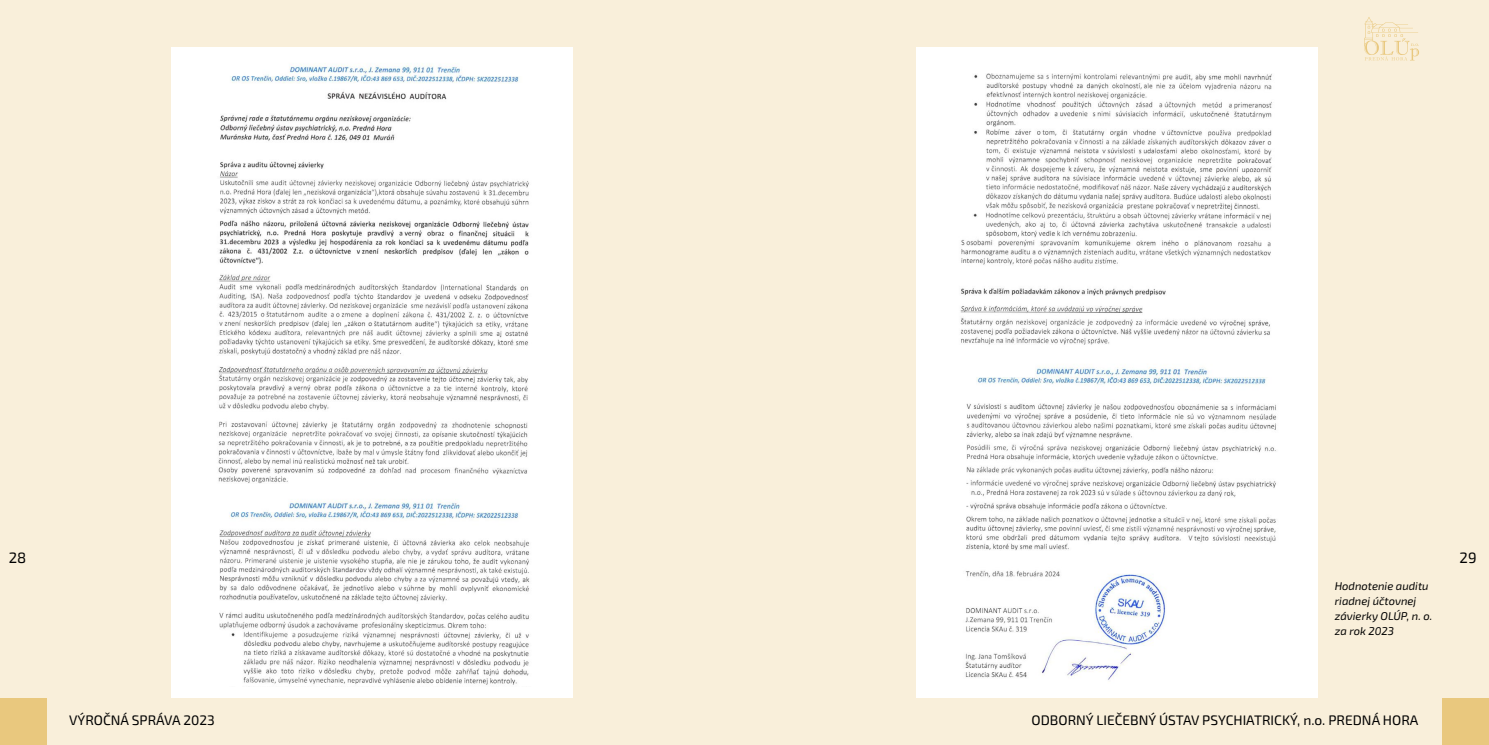
<style>
.page{position:relative;width:1489px;height:745px;background:#fff}
.page>*{position:absolute;margin:0;border:0;box-sizing:border-box;transform-origin:0 0}
.t1{font:15px "Exo 2";color:#000}
.t2{font:13.75px "Exo 2";color:#000}
.t3{font:italic 11.25px/15px "Exo 2";color:#000}
</style>
<div class="page">
<div style="left:0;top:0;width:1488px;height:744px;background:#f9efda"></div>
<div style="left:171px;top:47px;width:402px;height:650px;background:#fff"></div>
<div style="left:0;top:698px;width:46px;height:46px;background:#e9c87e"></div>
<div style="left:915px;top:47px;width:402px;height:650px;background:#fff"></div>
<div style="left:1442px;top:698px;width:46px;height:46px;background:#e9c87e"></div>
<svg style="left:1364px;top:17px;width:54px;height:43px"></svg>
<img style="left:960px;top:73px;width:312px;height:272px">
<img style="left:965px;top:366px;width:312px;height:314px">
<img style="left:230px;top:63px;width:289px;height:20px">
<img style="left:219px;top:500px;width:311px;height:185px">
<img style="left:218px;top:91px;width:311px;height:393px">
<p class="t1" style="left:9px;top:547px;width:19px">28</p>
<p class="t1" style="left:1459px;top:547px;width:19px">29</p>
<p class="t3" style="left:1334px;top:578px;width:99px">Hodnotenie auditu riadnej účtovnej závierky OLÚP, n. o. za rok 2023</p>
<p class="t2" style="left:69px;top:710px;width:147px">VÝROČNÁ SPRÁVA 2023</p>
<p class="t2" style="left:1031px;top:710px;width:388px">ODBORNÝ LIEČEBNÝ ÚSTAV PSYCHIATRICKÝ, n.o. PREDNÁ HORA</p>
</div>
